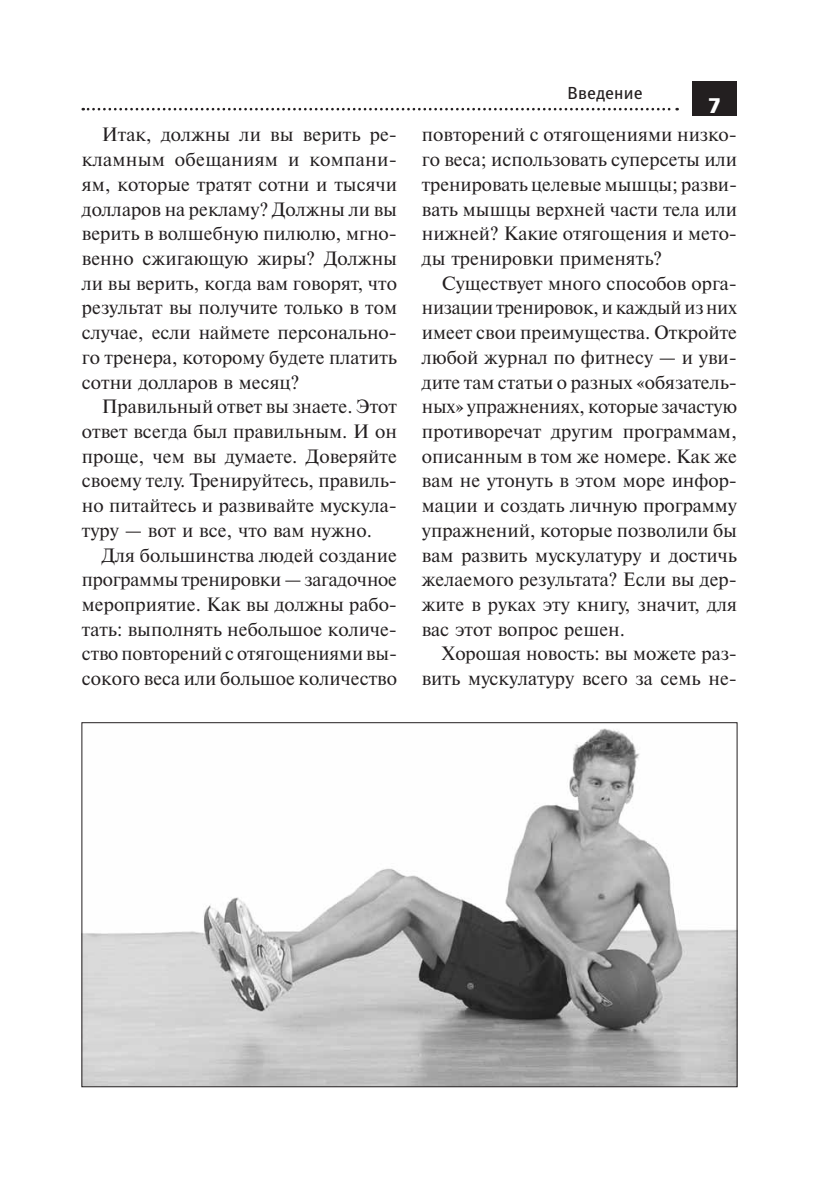
<style>
.page{position:relative;width:819px;height:1191px;background:#fff}
.page>*{position:absolute;margin:0;border:0;box-sizing:border-box;transform-origin:0 0}
.t1{font:700 21px "AG Foreigner";color:#fff}
.t2{font:19.25px/24.7px "Newton C";color:#231f20;text-align:justify}
.t3{font:17.5px "Meta Book C";letter-spacing:.01em;color:#231f20}
</style>
<div class="page">
<div style="left:692px;top:82px;width:45px;height:34px;background:#231f20"></div>
<svg style="left:83px;top:108px;width:594px;height:2px"></svg>
<img style="left:84px;top:728px;width:651px;height:357px">
<p class="t2" style="left:82px;top:123px;width:317px;text-indent:20px">Итак, должны ли вы верить ре&shy;кламным обещаниям и компани&shy;ям, которые тратят сотни и тысячи долларов на рекламу? Должны ли вы верить в волшебную пилюлю, мгно&shy;венно сжигающую жиры? Должны ли вы верить, когда вам говорят, что результат вы получите только в том случае, если наймете персонально&shy;го тренера, которому будете платить сотни долларов в месяц?</p>
<p class="t2" style="left:82px;top:394px;width:317px;text-indent:20px">Правильный ответ вы знаете. Этот ответ всегда был правильным. И он проще, чем вы думаете. Доверяйте своему телу. Тренируйтесь, правиль&shy;но питайтесь и развивайте мускула&shy;туру — вот и все, что вам нужно.</p>
<p class="t2" style="left:82px;top:542px;width:317px;text-indent:20px">Для большинства людей создание программы тренировки — загадочное мероприятие. Как вы должны рабо&shy;тать: выполнять небольшое количе&shy;ство повторений с отягощениями вы&shy;сокого веса или большое количество</p>
<p class="t3" style="left:567px;top:83px;width:77px">Введение</p>
<p class="t1" style="left:708px;top:94px;width:14px">7</p>
<p class="t2" style="left:422px;top:123px;width:317px">повторений с отягощениями низко&shy;го веса; использовать суперсеты или тренировать целевые мышцы; разви&shy;вать мышцы верхней части тела или нижней? Какие отягощения и мето&shy;ды тренировки применять?</p>
<p class="t2" style="left:422px;top:271px;width:317px;text-indent:20px">Существует много способов орга&shy;низации тренировок, и каждый из них имеет свои преимущества. Откройте любой журнал по фитнесу — и уви&shy;дите там статьи о разных «обязатель&shy;ных» упражнениях, которые зачастую противоречат другим программам, описанным в том же номере. Как же вам не утонуть в этом море инфор&shy;мации и создать личную программу упражнений, которые позволили бы вам развить мускулатуру и достичь желаемого результата? Если вы дер&shy;жите в руках эту книгу, значит, для вас этот вопрос решен.</p>
<p class="t2" style="left:422px;top:641px;width:317px;text-align:right">Хорошая новость: вы можете раз&shy;вить мускулатуру всего за семь не-</p>
</div>
